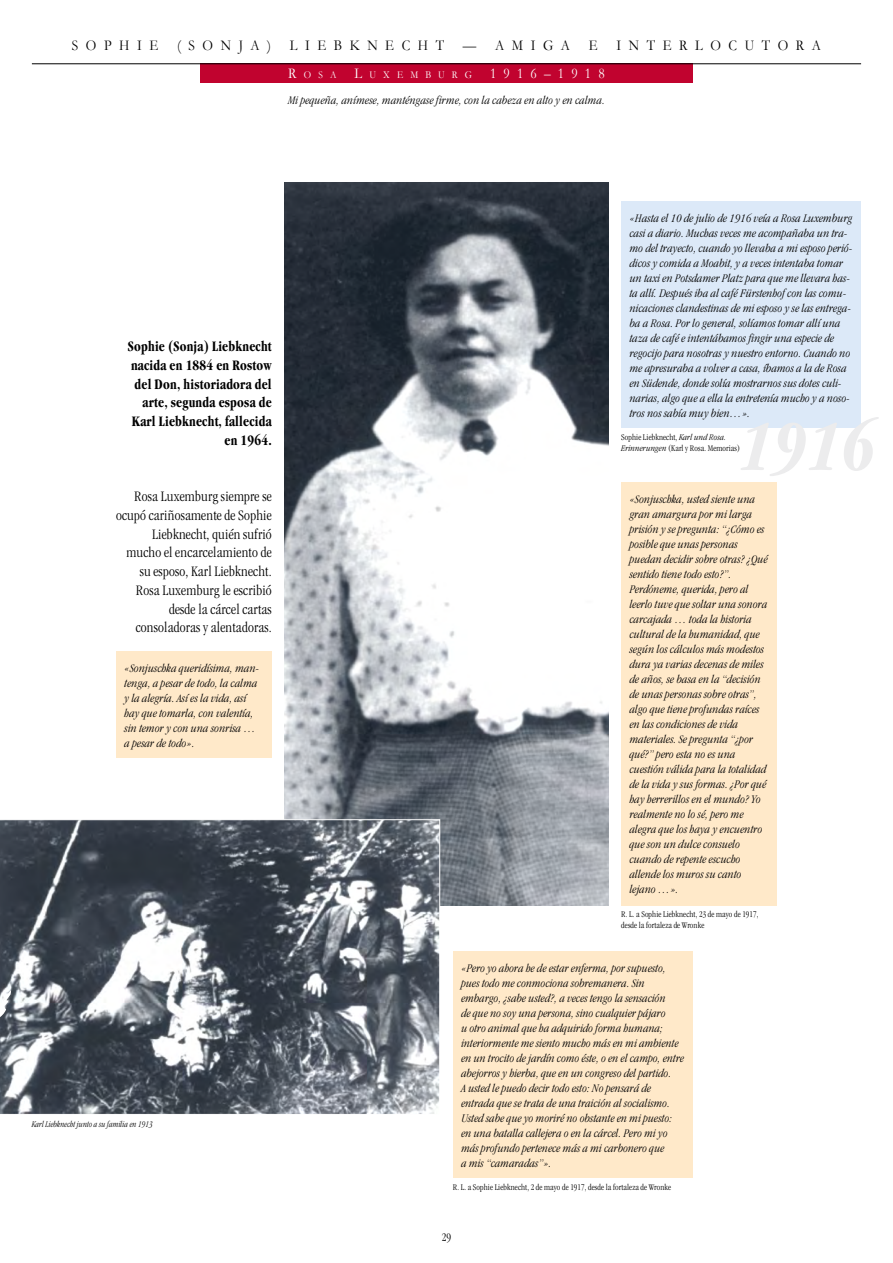
<style>
.page{position:relative;width:893px;height:1263px;background:#fff}
.page>*{position:absolute;margin:0;border:0;box-sizing:border-box;transform-origin:0 0}
.t1{font:300 condensed 15px/18.8px "Garamond";letter-spacing:.015em;color:#000;text-align:right}
.t2{font:700 condensed 15px/18.8px "Garamond";letter-spacing:.015em;color:#000;text-align:right;scale:.9 1}
.t3{font:15px "Garamond";letter-spacing:.56em;color:#000;scale:.9 1}
.t4{font:15px "Garamond";letter-spacing:.53em;color:#fff;scale:.9 1}
.t5{font:italic 300 condensed 12px/15px "Garamond";letter-spacing:.015em;color:#000}
.t6{font:300 condensed 12px "Garamond";color:#000}
.t7{font:300 condensed 9px/10.5px "Garamond";letter-spacing:.015em;color:#000}
.t8{font:italic 300 condensed 9px "Garamond";letter-spacing:.015em;color:#000;scale:.9 1}
.s1{font-size:10.5px}
.s2{font-style:italic}
</style>
<div class="page">
<div style="left:200px;top:64px;width:493px;height:19px;background:#c1032f"></div>
<hr style="left:32px;top:64px;width:829px;height:1px;background:#000">
<img style="left:284px;top:182px;width:324px;height:723px">
<div style="left:116px;top:651px;width:156px;height:106px;background:#ffe9c9"></div>
<div style="left:621px;top:202px;width:240px;height:226px;background:#dce9f8"></div>
<div style="left:453px;top:951px;width:240px;height:226px;background:#ffe9c9"></div>
<div style="left:621px;top:482px;width:156px;height:423px;background:#ffe9c9"></div>
<svg style="left:0;top:819px;width:440px;height:295px;background:#656c74"></svg>
<p class="t3" style="left:72px;top:36px;width:97px">SOPHIE</p>
<p class="t3" style="left:177px;top:36px;width:106px">(SONJA)</p>
<p class="t3" style="left:290px;top:36px;width:173px">LIEBKNECHT</p>
<p class="t3" style="left:463px;top:36px;width:121px">— AMIGA</p>
<p class="t3" style="left:589px;top:36px;width:11px">E</p>
<p class="t3" style="left:617px;top:36px;width:229px">INTERLOCUTORA</p>
<p class="t4" style="left:288px;top:64px;width:353px">R<span class="s1">OSA</span> L<span class="s1">UXEMBURG</span> 1916–1918</p>
<p class="t5" style="left:288px;top:92px;width:318px">Mi pequeña, anímese, manténgase firme, con la cabeza en alto y en calma.</p>
<p class="t2" style="left:128px;top:337px;width:161px">Sophie (Sonja) Liebknecht nacida en 1884 en Rostow del Don, historiadora del arte, segunda esposa de<br>Karl Liebknecht, fallecida en 1964.</p>
<p class="t1" style="left:116px;top:487px;width:157px">Rosa Luxemburg siempre se ocupó cariñosamente de Sophie<br>Liebknecht, quién sufrió mucho el encarcelamiento de su esposo, Karl Liebknecht.<br>Rosa Luxemburg le escribió desde la cárcel cartas consoladoras y alentadoras.</p>
<p class="t5" style="left:125px;top:660px;width:136px">«Sonjuschka queridísima, man&shy;tenga, a pesar de todo, la calma y la alegría. Así es la vida, así hay que tomarla, con valentía, sin temor y con una sonrisa … a pesar de todo».</p>
<p class="t8" style="left:32px;top:1119px;width:136px">Karl Liebknecht junto a su familia en 1913</p>
<p class="t5" style="left:630px;top:211px;width:224px">«Hasta el 10 de julio de 1916 veía a Rosa Luxemburg casi a diario. Muchas veces me acompañaba un tra&shy;mo del trayecto, cuando yo llevaba a mi esposo perió&shy;dicos y comida a Moabit, y a veces intentaba tomar un taxi en Potsdamer Platz para que me llevara has&shy;ta allí. Después iba al café Fürstenhof con las comu&shy;nicaciones clandestinas de mi esposo y se las entrega&shy;ba a Rosa. Por lo general, solíamos tomar allí una taza de café e intentábamos fingir una especie de regocijo para nosotras y nuestro entorno. Cuando no me apresuraba a volver a casa, íbamos a la de Rosa en Südende, donde solía mostrarnos sus dotes culi&shy;narias, algo que a ella la entretenía mucho y a noso&shy;tros nos sabía muy bien…».</p>
<p class="t7" style="left:621px;top:432px;width:120px">Sophie Liebknecht, <span class="s2">Karl und Rosa.<br>Erinnerungen</span> (Karl y Rosa. Memorias)</p>
<p class="t5" style="left:630px;top:491px;width:139px">«Sonjuschka, usted siente una gran amargura por mi larga prisión y se pregunta: “¿Cómo es posible que unas personas puedan decidir sobre otras? ¿Qué sentido tiene todo esto?”.<br>Perdóneme, querida, pero al leerlo tuve que soltar una sonora carcajada … toda la historia cultural de la humanidad, que según los cálculos más modestos dura ya varias decenas de miles de años, se basa en la “decisión de unas personas sobre otras”, algo que tiene profundas raíces en las condiciones de vida materiales. Se pregunta “¿por qué?” pero esta no es una cuestión válida para la totalidad de la vida y sus formas. ¿Por qué hay herrerillos en el mundo? Yo realmente no lo sé, pero me alegra que los haya y encuentro que son un dulce consuelo cuando de repente escucho allende los muros su canto lejano …».</p>
<p class="t7" style="left:621px;top:909px;width:139px">R. L. a Sophie Liebknecht, 23 de mayo de 1917, desde la fortaleza de Wronke</p>
<p class="t5" style="left:461px;top:960px;width:224px">«Pero yo ahora he de estar enferma, por supuesto, pues todo me conmociona sobremanera. Sin embargo, ¿sabe usted?, a veces tengo la sensación<br>de que no soy una persona, sino cualquier pájaro<br>u otro animal que ha adquirido forma humana; interiormente me siento mucho más en mi ambiente en un trocito de jardín como éste, o en el campo, entre abejorros y hierba, que en un congreso del partido.<br>A usted le puedo decir todo esto: No pensará de entrada que se trata de una traición al socialismo.<br>Usted sabe que yo moriré no obstante en mi puesto: en una batalla callejera o en la cárcel. Pero mi yo más profundo pertenece más a mi carbonero que<br>a mis “camaradas”».</p>
<p class="t7" style="left:453px;top:1181px;width:220px">R. L. a Sophie Liebknecht, 2 de mayo de 1917, desde la fortaleza de Wronke</p>
<p class="t6" style="left:442px;top:1231px;width:11px">29</p>
</div>
